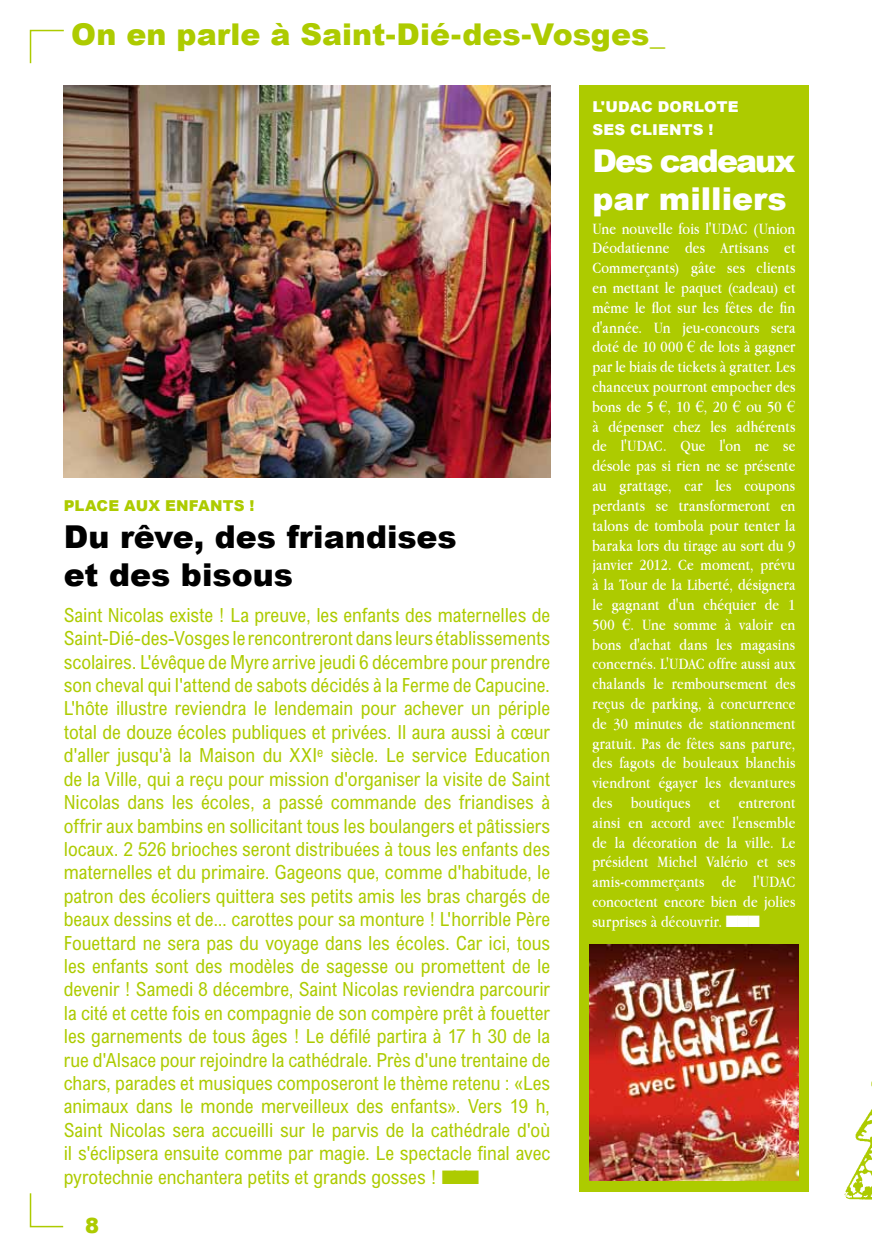
<style>
.page{position:relative;width:872px;height:1255px;background:#fff}
.page>*{position:absolute;margin:0;border:0;box-sizing:border-box;transform-origin:0 0}
.t1{font:900 31.5px/37.5px "Arial";color:#000}
.t2{font:900 31.5px/37.5px "Arial";letter-spacing:-.005em;color:#fff}
.t3{font:900 30px "Arial";color:#adcb00}
.t4{font:900 21px "Arial";color:#adcb00}
.t5{font:condensed 19.5px/23.4px "Arial";color:#adcb00;text-align:justify}
.t6{font:16.5px/19.8px "Apple Garamond";letter-spacing:.005em;color:#fff;text-align:justify}
.t7{font:900 15px/22.5px "Arial";color:#fff}
.t8{font:900 15px "Arial";color:#adcb00}
.s1{font-family:"Times New Roman"}
</style>
<div class="page">
<svg style="left:29px;top:1193px;width:35px;height:34px"></svg>
<svg style="left:29px;top:29px;width:35px;height:35px"></svg>
<img style="left:64px;top:85px;width:486px;height:392px">
<div style="left:579px;top:85px;width:229px;height:1106px;background:#adcb00"></div>
<img style="left:590px;top:944px;width:208px;height:236px">
<img style="left:844px;top:1081px;width:28px;height:119px">
<h2 class="t3" style="left:71px;top:17px;width:595px">On en parle à Saint-Dié-des-Vosges_</h2>
<p class="t8" style="left:64px;top:497px;width:23px">Place</p>
<p class="t8" style="left:124px;top:497px;width:13px">aux</p>
<p class="t8" style="left:165px;top:497px;width:11px">enfants</p>
<p class="t8" style="left:249px;top:497px;width:6px">!</p>
<h1 class="t1" style="left:64px;top:518px;width:394px">Du rêve, des friandises et des bisous</h1>
<p class="t5" style="left:64px;top:603px;width:488px">Saint Nicolas existe ! La preuve, les enfants des maternelles de Saint-Dié-des-Vosges le rencontreront dans leurs établissements scolaires. L'évêque de Myre arrive jeudi 6 décembre pour prendre son cheval qui l'attend de sabots décidés à la Ferme de Capucine.<br>L'hôte illustre reviendra le lendemain pour achever un périple total de douze écoles publiques et privées. Il aura aussi à cœur d'aller jusqu'à la Maison du XXI<sup>e</sup> siècle. Le service Education de la Ville, qui a reçu pour mission d'organiser la visite de Saint Nicolas dans les écoles, a passé commande des friandises à offrir aux bambins en sollicitant tous les boulangers et pâtissiers locaux. 2 526 brioches seront distribuées à tous les enfants des maternelles et du primaire. Gageons que, comme d'habitude, le patron des écoliers quittera ses petits amis les bras chargés de beaux dessins et de... carottes pour sa monture ! L'horrible Père Fouettard ne sera pas du voyage dans les écoles. Car ici, tous les enfants sont des modèles de sagesse ou promettent de le devenir ! Samedi 8 décembre, Saint Nicolas reviendra parcourir la cité et cette fois en compagnie de son compère prêt à fouetter les garnements de tous âges ! Le défilé partira à 17 h 30 de la rue d'Alsace pour rejoindre la cathédrale. Près d'une trentaine de chars, parades et musiques composeront le thème retenu : «Les animaux dans le monde merveilleux des enfants». Vers 19 h, Saint Nicolas sera accueilli sur le parvis de la cathédrale d'où il s'éclipsera ensuite comme par magie. Le spectacle final avec pyrotechnie enchantera petits et grands gosses ! ■■■</p>
<p class="t4" style="left:85px;top:1213px;width:16px">8</p>
<p class="t7" style="left:592px;top:95px;width:78px">L'UDAC dorlote ses</p>
<p class="t7" style="left:630px;top:118px;width:12px">clients</p>
<p class="t7" style="left:708px;top:118px;width:6px">!</p>
<h1 class="t2" style="left:592px;top:142px;width:204px">Des cadeaux par milliers</h1>
<p class="t6" style="left:592px;top:218px;width:204px">Une nouvelle fois l'UDAC (Union Déodatienne des Artisans et Commerçants) gâte ses clients en mettant le paquet (cadeau) et même le flot sur les fêtes de fin d'année. Un jeu-concours sera doté de 10 000 <span class="s1">€</span> de lots à gagner par le biais de tickets à gratter. Les chanceux pourront empocher des bons de 5 <span class="s1">€</span>, 10 <span class="s1">€</span>, 20 <span class="s1">€</span> ou 50 <span class="s1">€ </span>à dépenser chez les adhérents de l'UDAC. Que l'on ne se désole pas si rien ne se présente au grattage, car les coupons perdants se transformeront en talons de tombola pour tenter la baraka lors du tirage au sort du 9 janvier 2012. Ce moment, prévu à la Tour de la Liberté, désignera le gagnant d'un chéquier de 1<br>500 <span class="s1">€</span>. Une somme à valoir en bons d'achat dans les magasins concernés. L'UDAC offre aussi aux chalands le remboursement des reçus de parking, à concurrence de 30 minutes de stationnement gratuit. Pas de fêtes sans parure, des fagots de bouleaux blanchis viendront égayer les devantures des boutiques et entreront ainsi en accord avec l'ensemble de la décoration de la ville. Le président Michel Valério et ses amis-commerçants de l'UDAC concoctent encore bien de jolies surprises à découvrir. ■■■</p>
</div>
